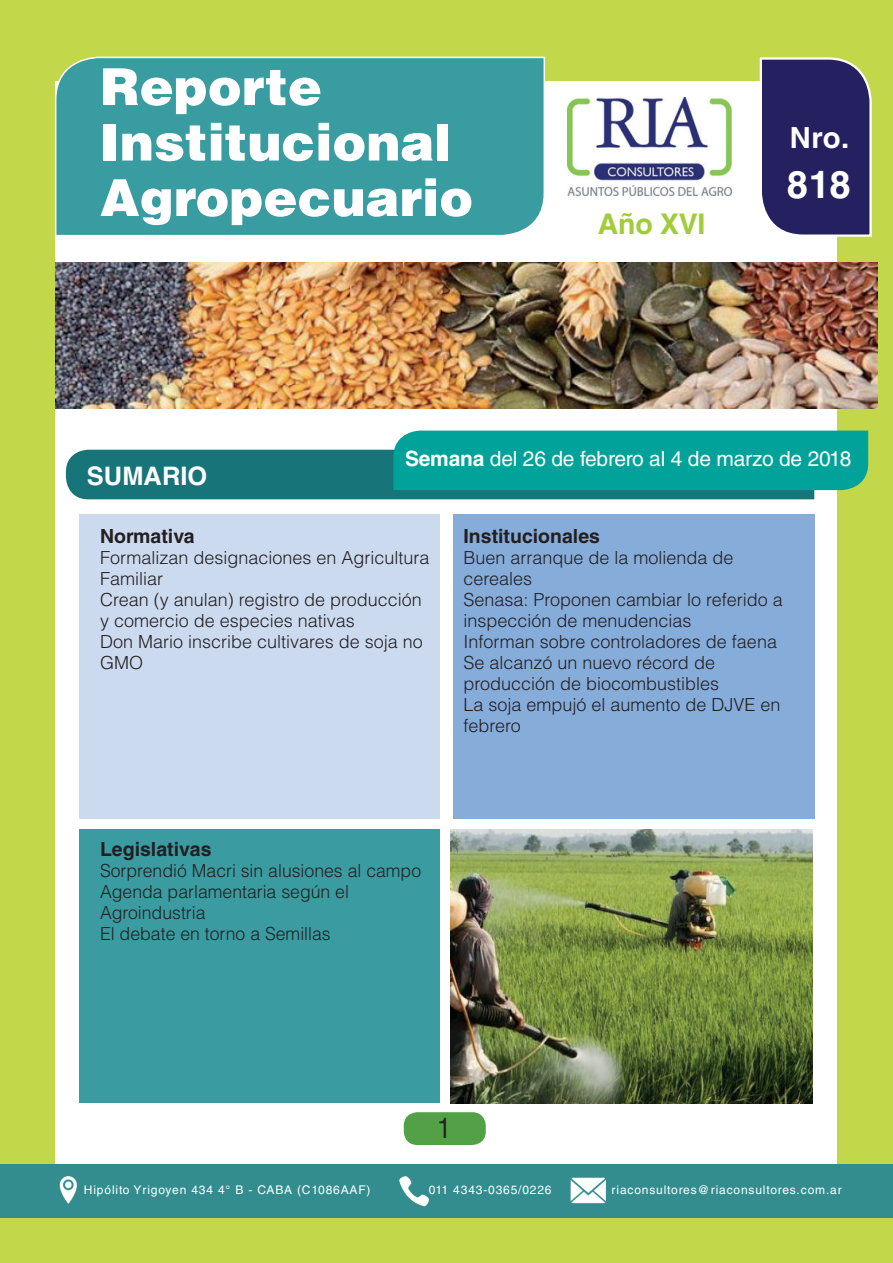
<style>
.page{position:relative;width:893px;height:1263px;background:#c2d84a}
.page>*{position:absolute;margin:0;border:0;box-sizing:border-box;transform-origin:0 0}
.t1{font:900 51px/55.5px "Helvetica LT Std";color:#fff}
.t2{font:700 38.1px "Helvetica LT Std";color:#fff}
.t3{font:700 29.1px "Helvetica LT Std";color:#fff}
.t4{font:700 28.5px "Helvetica LT Std";color:#a1cc3a}
.t5{font:condensed 27px "Helvetica LT Std";color:#231f20}
.t6{font:700 25.5px "Helvetica LT Std";color:#fff}
.t7{font:21px "Helvetica LT Std";letter-spacing:-.01em;color:#fff}
.t8{font:700 19.5px "Helvetica LT Std";color:#231f20}
.t9{font:300 18px/21px "Helvetica LT Std";color:#231f20}
.t10{font:12px "Helvetica LT Std";letter-spacing:.07em;color:#fff}
.s1{font-style:inherit}
.s2{font-weight:700}
</style>
<div class="page">
<div style="left:56px;top:81px;width:781px;height:1094px;background:#fff"></div>
<img style="left:568px;top:98px;width:164px;height:97px">
<div style="left:0;top:1164px;width:893px;height:54px;background:#338d8e"></div>
<img style="left:50px;top:1166px;width:40px;height:43px">
<img style="left:566px;top:1170px;width:46px;height:39px">
<img style="left:394px;top:1169px;width:40px;height:37px">
<div style="left:79px;top:514px;width:360px;height:305px;background:#ccdaef"></div>
<div style="left:79px;top:829px;width:360px;height:274px;background:#3a9ba1"></div>
<div style="left:453px;top:514px;width:361px;height:305px;background:#86acda"></div>
<img style="left:451px;top:829px;width:361px;height:274px">
<div style="left:404px;top:1112px;width:82px;height:33px;background:#53a146;border-radius:14px"></div>
<img style="left:56px;top:263px;width:821px;height:146px">
<div style="left:54px;top:56px;width:492px;height:181px;background:#389ca0"></div>
<svg style="left:66px;top:431px;width:802px;height:68px;background:#289d99"></svg>
<svg style="left:759px;top:56px;width:114px;height:182px;background:#3e3b6d"></svg>
<h1 class="t1" style="left:100px;top:58px;width:375px">Reporte<br>Institucional<br>Agropecuario</h1>
<h3 class="t4" style="left:598px;top:206px;width:109px">Año <span class="s1">XVI</span></h3>
<h3 class="t3" style="left:790px;top:120px;width:61px">Nro.</h3>
<h2 class="t2" style="left:787px;top:161px;width:65px">818</h2>
<h3 class="t6" style="left:87px;top:460px;width:122px">SUMARIO</h3>
<p class="t7" style="left:405px;top:446px;width:448px"><span class="s2">Semana</span> del 26 de febrero al 4 de marzo de 2018</p>
<p class="t8" style="left:100px;top:524px;width:96px">Normativa</p>
<p class="t9" style="left:100px;top:547px;width:331px">Formalizan designaciones en Agricultura<br>Familiar<br>Crean (y anulan) registro de producción y comercio de especies nativas<br>Don Mario inscribe cultivares de soja no<br>GMO</p>
<p class="t8" style="left:463px;top:524px;width:138px">Institucionales</p>
<p class="t9" style="left:463px;top:547px;width:321px">Buen arranque de la molienda de cereales<br>Senasa: Proponen cambiar lo referido a inspección de menudencias<br>Informan sobre controladores de faena<br>Se alcanzó un nuevo récord de producción de biocombustibles<br>La soja empujó el aumento de DJVE en febrero</p>
<p class="t8" style="left:100px;top:837px;width:113px">Legislativas</p>
<p class="t9" style="left:100px;top:860px;width:323px">Sorprendió Macri sin alusiones al campo<br>Agenda parlamentaria según el<br>Agroindustria<br>El debate en torno a Semillas</p>
<h3 class="t5" style="left:437px;top:1111px;width:15px">1</h3>
<p class="t10" style="left:84px;top:1183px;width:288px">Hipólito Yrigoyen 434 4° B - CABA (C1086AAF)</p>
<p class="t10" style="left:429px;top:1183px;width:124px">011 4343-0365/0226</p>
<p class="t10" style="left:611px;top:1183px;width:232px">riaconsultores@riaconsultores.com.ar</p>
</div>
